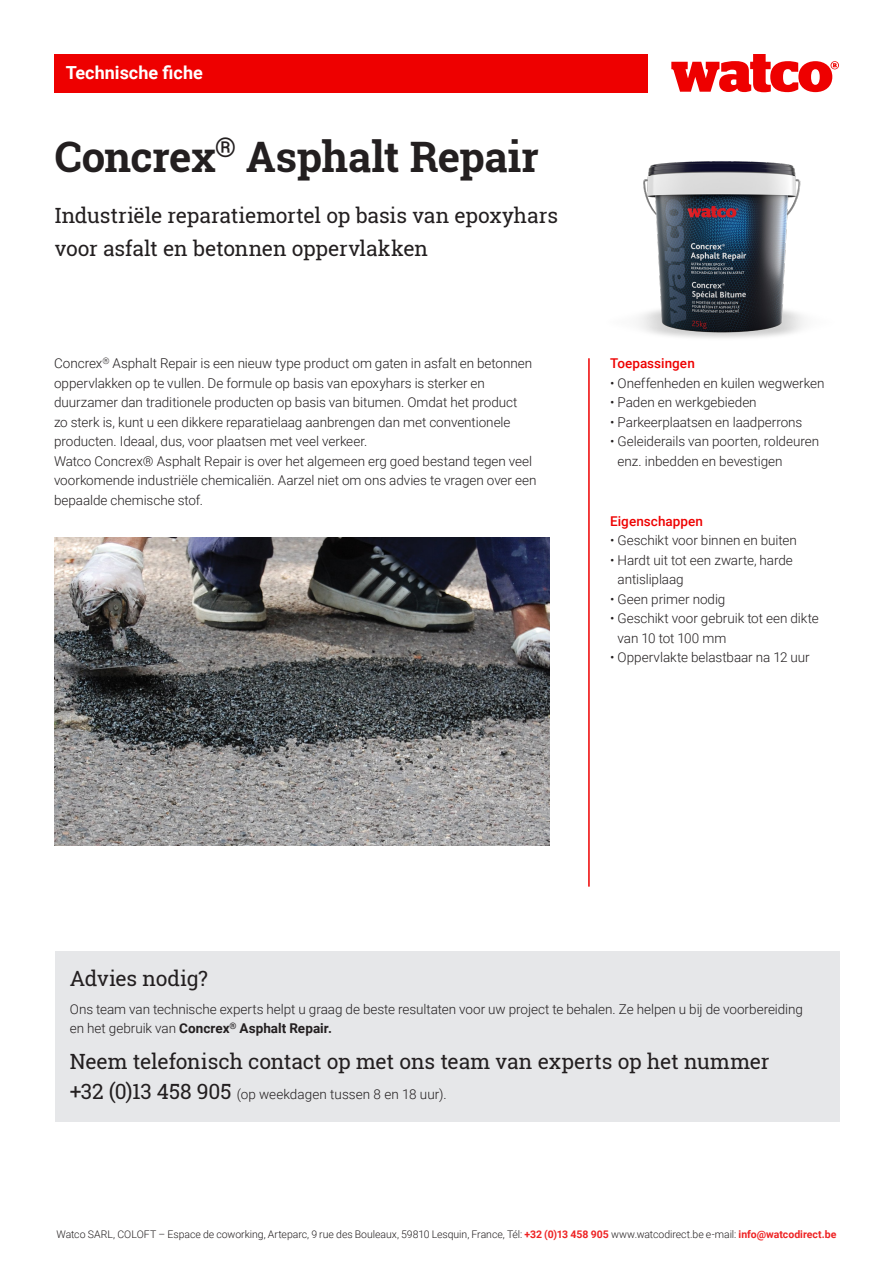
<style>
.page{position:relative;width:893px;height:1263px;background:#fff}
.page>*{position:absolute;margin:0;border:0;box-sizing:border-box;transform-origin:0 0}
.t1{font:700 42px "Roboto Slab";letter-spacing:-.01em;color:#231f20}
.t2{font:21px/33px "Roboto Slab";letter-spacing:-.01em;color:#231f20}
.t3{font:700 18px "Roboto";color:#fff}
.t4{font:300 13.5px/19.5px "Roboto";letter-spacing:-.005em;color:#231f20}
.t5{font:500 13.5px "Roboto";color:#e00}
.t6{font:300 10.5px "Roboto";letter-spacing:-.005em;color:#231f20}
.s1{font-weight:700}
.s2{font-family:"Roboto Slab";font-weight:400;font-size:21px}
.s3{font-weight:700;color:#ee2324}
</style>
<div class="page">
<img style="left:639px;top:161px;width:165px;height:177px">
<div style="left:54px;top:54px;width:593px;height:38px;background:#e00"></div>
<svg style="left:671px;top:54px;width:168px;height:38px"></svg>
<hr style="left:588px;top:358px;width:2px;height:529px;background:#e00">
<div style="left:55px;top:951px;width:784px;height:170px;background:#e6e7e9"></div>
<img style="left:55px;top:537px;width:494px;height:309px">
<p class="t3" style="left:66px;top:60px;width:138px">Technische fiche</p>
<p class="t1" style="left:55px;top:128px;width:486px">Concrex<sup>®</sup> Asphalt Repair</p>
<p class="t2" style="left:55px;top:198px;width:505px">Industriële reparatiemortel op basis van epoxyhars voor asfalt en betonnen oppervlakken</p>
<p class="t4" style="left:54px;top:353px;width:480px">Concrex<sup>®</sup> Asphalt Repair is een nieuw type product om gaten in asfalt en betonnen oppervlakken op te vullen. De formule op basis van epoxyhars is sterker en duurzamer dan traditionele producten op basis van bitumen. Omdat het product zo sterk is, kunt u een dikkere reparatielaag aanbrengen dan met conventionele producten. Ideaal, dus, voor plaatsen met veel verkeer.</p>
<p class="t4" style="left:54px;top:451px;width:484px">Watco Concrex® Asphalt Repair is over het algemeen erg goed bestand tegen veel voorkomende industriële chemicaliën. Aarzel niet om ons advies te vragen over een bepaalde chemische stof.</p>
<p class="t5" style="left:610px;top:354px;width:86px">Toepassingen</p>
<p class="t4" style="left:610px;top:373px;width:216px">• Oneffenheden en kuilen wegwerken</p>
<p class="t4" style="left:610px;top:392px;width:148px">• Paden en werkgebieden</p>
<p class="t4" style="left:610px;top:412px;width:194px">• Parkeerplaatsen en laadperrons</p>
<p class="t4" style="left:618px;top:431px;width:203px;text-indent:-7px">• Geleiderails van poorten, roldeuren enz. inbedden en bevestigen</p>
<p class="t5" style="left:610px;top:512px;width:94px">Eigenschappen</p>
<p class="t4" style="left:610px;top:530px;width:188px">• Geschikt voor binnen en buiten</p>
<p class="t4" style="left:618px;top:550px;width:177px;text-indent:-7px">• Hardt uit tot een zwarte, harde antisliplaag</p>
<p class="t4" style="left:610px;top:589px;width:117px">• Geen primer nodig</p>
<p class="t4" style="left:618px;top:608px;width:203px;text-indent:-7px">• Geschikt voor gebruik tot een dikte van 10 tot 100 mm</p>
<p class="t4" style="left:610px;top:647px;width:201px">• Oppervlakte belastbaar na 12 uur</p>
<p class="t2" style="left:70px;top:961px;width:140px">Advies nodig?</p>
<p class="t4" style="left:70px;top:998px;width:735px">Ons team van technische experts helpt u graag de beste resultaten voor uw project te behalen. Ze helpen u bij de voorbereiding en het gebruik van <span class="s1">Concrex</span><sup>®</sup> <span class="s1">Asphalt Repair.</span></p>
<p class="t2" style="left:70px;top:1044px;width:701px">Neem telefonisch contact op met ons team van experts op het nummer</p>
<p class="t4" style="left:70px;top:1083px;width:378px"><span class="s2">+32 (0)13 458 905</span> (op weekdagen tussen 8 en 18 uur).</p>
<p class="t6" style="left:56px;top:1226px;width:781px">Watco SARL, COLOFT – Espace de coworking, Arteparc, 9 rue des Bouleaux, 59810 Lesquin, France, Tél: <span class="s3">+32 (0)13 458 905</span> www.watcodirect.be e-mail: <span class="s3">info@watcodirect.be</span></p>
</div>
